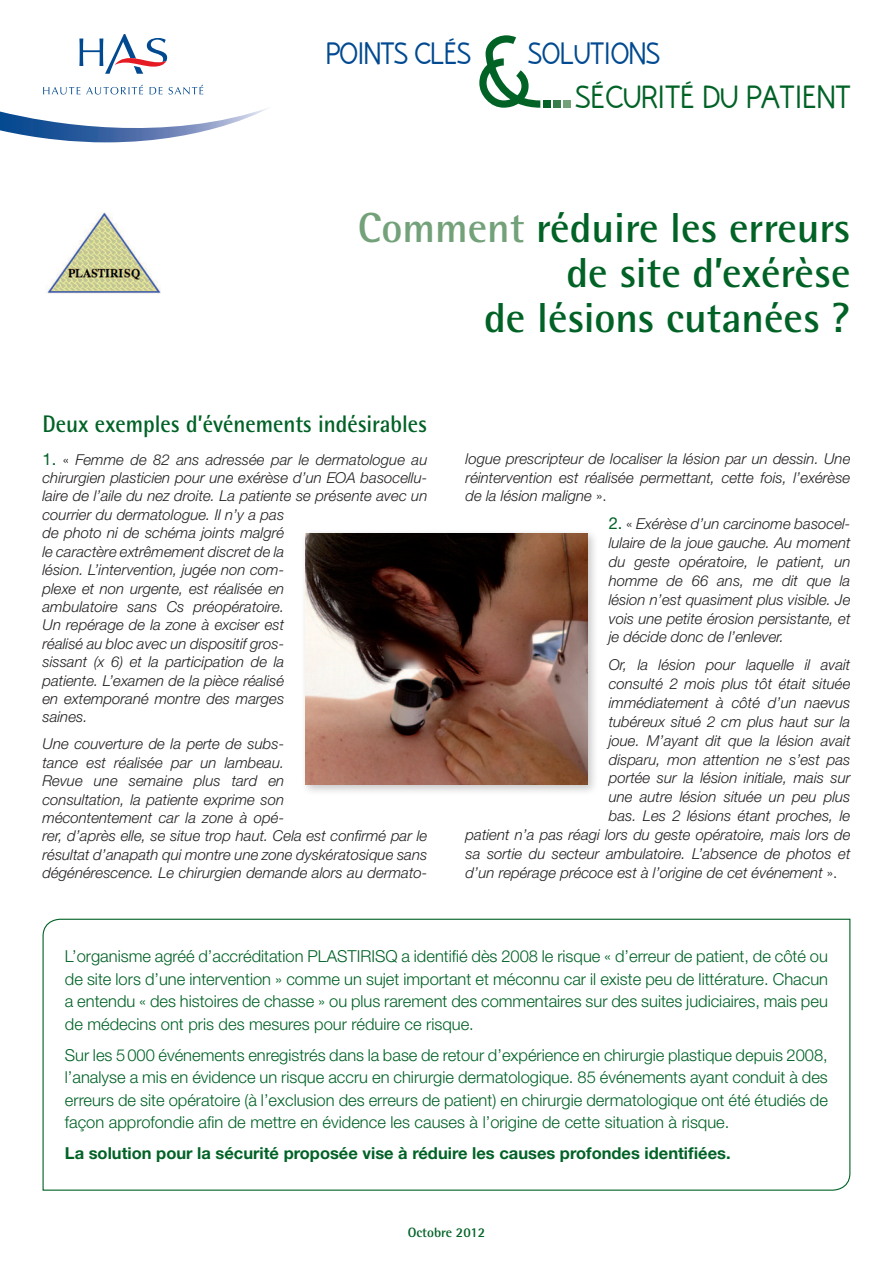
<style>
.page{position:relative;width:893px;height:1263px;background:#fff}
.page>*{position:absolute;margin:0;border:0;box-sizing:border-box;transform-origin:0 0}
.t1{font:103.5px "Huelic";color:#016226}
.t2{font:700 42px "Rotis Semi Sans Std";color:#016226}
.t3{font:32.1px "Huelic";color:#016226}
.t4{font:30.9px "Huelic";letter-spacing:-.015em;color:#014990;scale:.96 1}
.En_cas_de{font:700 24px "Rotis Semi Sans Std";color:#016226;scale:.93 1}
.texte_courant_encadr{font:300 16.5px/22.5px "Helvetica Neue LT Std";color:#016226;text-align:justify}
.texte_courant_encadr-2{font:700 16.5px "Helvetica Neue LT Std";color:#016226}
.texte_courant{font:italic 300 15px/18.5px "Helvetica Neue LT Std";color:#231f20}
.texte_courant-2{font:700 13.5px "Rotis Semi Sans Std";color:#016226}
.s1{color:#73a179}
.s2{font-weight:400;font-style:normal;font-size:16.5px;color:#016226}
.s3{font-style:normal}
</style>
<div class="page">
<svg style="left:0;top:108px;width:268px;height:35px"></svg>
<svg style="left:43px;top:87px;width:37px;height:8px"></svg>
<svg style="left:86px;top:85px;width:57px;height:10px"></svg>
<svg style="left:150px;top:87px;width:13px;height:7px"></svg>
<svg style="left:169px;top:85px;width:34px;height:10px"></svg>
<svg style="left:79px;top:34px;width:88px;height:40px"></svg>
<div style="left:543px;top:100px;width:7px;height:8px;background:#016226"></div>
<div style="left:553px;top:100px;width:7px;height:8px;background:#357e4a"></div>
<div style="left:563px;top:100px;width:7px;height:8px;background:#73a179"></div>
<img style="left:46px;top:213px;width:114px;height:81px">
<svg style="left:42px;top:918px;width:809px;height:273px"></svg>
<div style="left:300px;top:528px;width:298px;height:268px;background:#231f20;opacity:.25"></div>
<img style="left:305px;top:534px;width:282px;height:251px">
<p class="t1" style="left:476px;top:21px;width:68px">&amp;</p>
<p class="t4" style="left:326px;top:38px;width:153px">POINTS CLÉS</p>
<p class="t4" style="left:528px;top:38px;width:140px">SOLUTIONS</p>
<p class="t3" style="left:575px;top:81px;width:277px">SÉCURITÉ DU PATIENT</p>
<p class="t2" style="left:358px;top:202px;width:494px"><span class="s1">Comment</span> réduire les erreurs</p>
<p class="t2" style="left:566px;top:247px;width:285px">de site d’exérèse</p>
<p class="t2" style="left:484px;top:292px;width:368px">de lésions cutanées ?</p>
<p class="En_cas_de" style="left:43px;top:409px;width:415px">Deux exemples d’événements indésirables</p>
<p class="texte_courant" style="left:43px;top:450px;width:386px"><span class="s2">1.</span> <span class="s3">«</span> Femme de 82 ans adressée par le dermatologue au chirurgien plasticien pour une exérèse d’un EOA basocellu&shy;laire de l’aile du nez droite. La patiente se présente avec un courrier du dermatologue. Il n’y a pas<br>de photo ni de schéma joints malgré<br>le caractère extrêmement discret de la<br>lésion. L’intervention, jugée non com-<br>plexe et non urgente, est réalisée en<br>ambulatoire sans Cs préopératoire.<br>Un repérage de la zone à exciser est<br>réalisé au bloc avec un dispositif gros-<br>sissant (x 6) et la participation de la<br>patiente. L’examen de la pièce réalisé<br>en extemporané montre des marges<br>saines.</p>
<p class="texte_courant" style="left:43px;top:734px;width:386px">Une couverture de la perte de subs-<br>tance est réalisée par un lambeau.<br>Revue une semaine plus tard en<br>consultation, la patiente exprime son<br>mécontentement car la zone à opé-<br>rer, d’après elle, se situe trop haut. Cela est confirmé par le résultat d’anapath qui montre une zone dyskératosique sans dégénérescence. Le chirurgien demande alors au dermato-</p>
<p class="texte_courant" style="left:466px;top:449px;width:386px;line-height:18.9px;text-align:justify">logue prescripteur de localiser la lésion par un dessin. Une réintervention est réalisée permettant, cette fois, l’exérèse de la lésion maligne <span class="s3">».</span></p>
<p class="texte_courant" style="left:609px;top:514px;width:243px;line-height:18.9px;text-align:justify"><span class="s2">2.</span> <span class="s3">«</span> Exérèse d’un carcinome basocel&shy;lulaire de la joue gauche. Au moment du geste opératoire, le patient, un homme de 66 ans, me dit que la lésion n’est quasiment plus visible. Je vois une petite érosion persistante, et je décide donc de l’enlever.</p>
<p class="texte_courant" style="left:609px;top:655px;width:243px">Or, la lésion pour laquelle il avait</p>
<p class="texte_courant" style="left:609px;top:674px;width:243px">consulté 2 mois plus tôt était située</p>
<p class="texte_courant" style="left:609px;top:693px;width:243px">immédiatement à côté d’un naevus</p>
<p class="texte_courant" style="left:609px;top:712px;width:243px">tubéreux situé 2 cm plus haut sur la</p>
<p class="texte_courant" style="left:609px;top:731px;width:243px">joue. M’ayant dit que la lésion avait</p>
<p class="texte_courant" style="left:609px;top:750px;width:243px">disparu, mon attention ne s’est pas</p>
<p class="texte_courant" style="left:609px;top:769px;width:243px">portée sur la lésion initiale, mais sur</p>
<p class="texte_courant" style="left:609px;top:788px;width:243px">une autre lésion située un peu plus</p>
<p class="texte_courant" style="left:609px;top:806px;width:243px">bas. Les 2 lésions étant proches, le</p>
<p class="texte_courant" style="left:466px;top:825px;width:386px">patient n’a pas réagi lors du geste opératoire, mais lors de</p>
<p class="texte_courant" style="left:466px;top:844px;width:386px">sa sortie du secteur ambulatoire. L’absence de photos et</p>
<p class="texte_courant" style="left:466px;top:863px;width:373px">d’un repérage précoce est à l’origine de cet événement <span class="s3">».</span></p>
<p class="texte_courant_encadr" style="left:65px;top:944px;width:765px">L’organisme agréé d’accréditation PLASTIRISQ a identifié dès 2008 le risque « d’erreur de patient, de côté ou de site lors d’une intervention » comme un sujet important et méconnu car il existe peu de littérature. Chacun a entendu « des histoires de chasse » ou plus rarement des commentaires sur des suites judiciaires, mais peu de médecins ont pris des mesures pour réduire ce risque.</p>
<p class="texte_courant_encadr" style="left:65px;top:1043px;width:765px">Sur les 5000 événements enregistrés dans la base de retour d’expérience en chirurgie plastique depuis 2008, l’analyse a mis en évidence un risque accru en chirurgie dermatologique. 85 événements ayant conduit à des erreurs de site opératoire (à l’exclusion des erreurs de patient) en chirurgie dermatologique ont été étudiés de façon approfondie afin de mettre en évidence les causes à l’origine de cette situation à risque.</p>
<p class="texte_courant_encadr-2" style="left:65px;top:1143px;width:667px">La solution pour la sécurité proposée vise à réduire les causes profondes identifiées.</p>
<p class="texte_courant-2" style="left:408px;top:1224px;width:79px">Octobre 2012</p>
</div>
